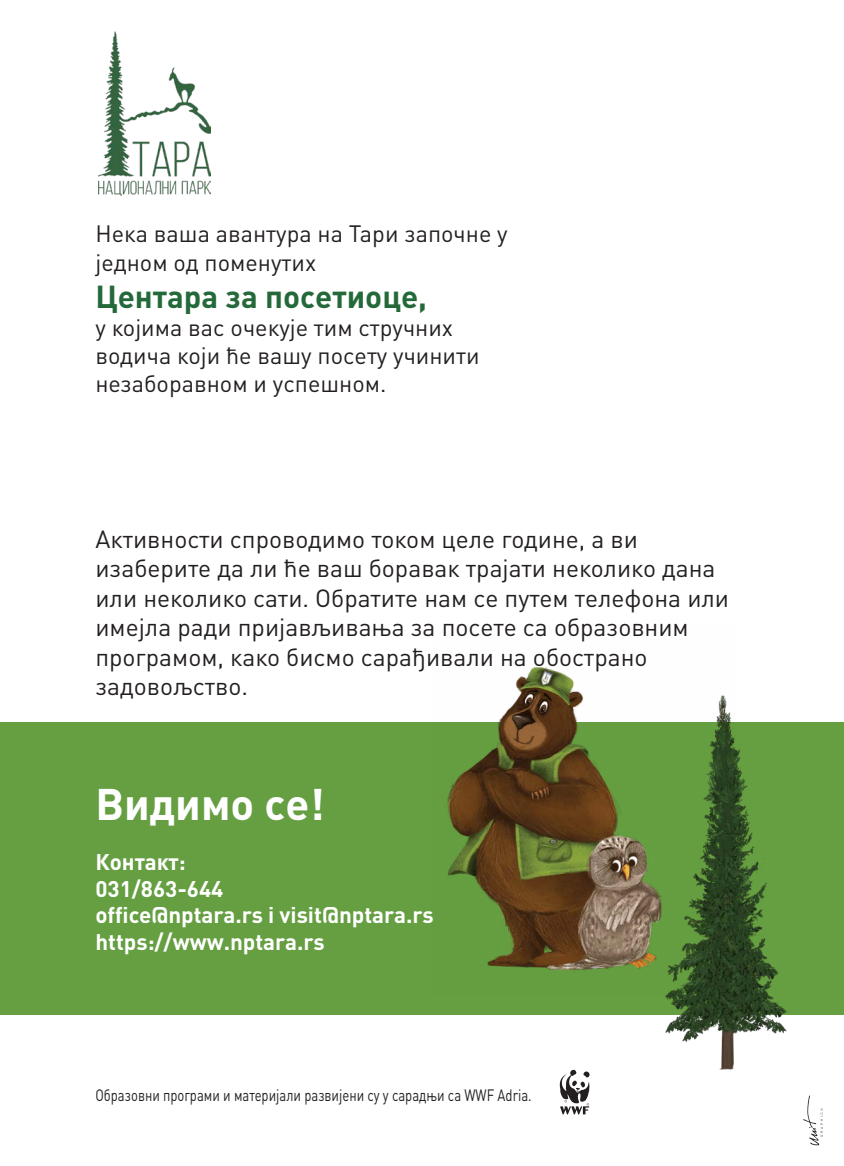
<style>
.page{position:relative;width:844px;height:1166px;background:#fff}
.page>*{position:absolute;margin:0;border:0;box-sizing:border-box;transform-origin:0 0}
.t1{font:700 43.75px "DIN Pro";color:#fff}
.t2{font:700 31.32px "DIN Pro";color:#246939}
.t3{font:24.5px/29.4px "DIN Pro";color:#231f20}
.t4{font:23.45px/28.2px "DIN Pro";color:#231f20}
.t5{font:700 22.4px/26.8px "DIN Pro";color:#fff}
.t6{font:16.28px "DIN Pro";color:#231f20;scale:.8 1}
</style>
<div class="page">
<div style="left:0;top:722px;width:843px;height:292px;background:#659f41"></div>
<svg style="left:559px;top:1069px;width:31px;height:45px"></svg>
<img style="left:99px;top:31px;width:111px;height:164px">
<img style="left:596px;top:749px;width:247px;height:362px">
<img style="left:446px;top:667px;width:290px;height:328px">
<svg style="left:803px;top:1095px;width:19px;height:50px"></svg>
<p class="t4" style="left:95px;top:219px;width:414px">Нека ваша авантура на Тари започне у једном од поменутих</p>
<p class="t2" style="left:95px;top:276px;width:333px">Центара за посетиоце,</p>
<p class="t4" style="left:95px;top:313px;width:385px">у којима вас очекује тим стручних водича који ће вашу посету учинити незаборавном и успешном.</p>
<p class="t3" style="left:95px;top:523px;width:635px">Активности спроводимо током целе године, а ви изаберите да ли ће ваш боравак трајати неколико дана или неколико сати. Обратите нам се путем телефона или имејла ради пријављивања за посете са образовним програмом, како бисмо сарађивали на обострано задовољство.</p>
<h1 class="t1" style="left:95px;top:774px;width:231px">Видимо се!</h1>
<p class="t5" style="left:95px;top:847px;width:340px">Контакт:<br>031/863-644<br>office@nptara.rs i visit@nptara.rs https://www.nptara.rs</p>
<p class="t6" style="left:95px;top:1083px;width:547px">Образовни програми и материјали развијени су у сарадњи са WWF Adria.</p>
</div>
